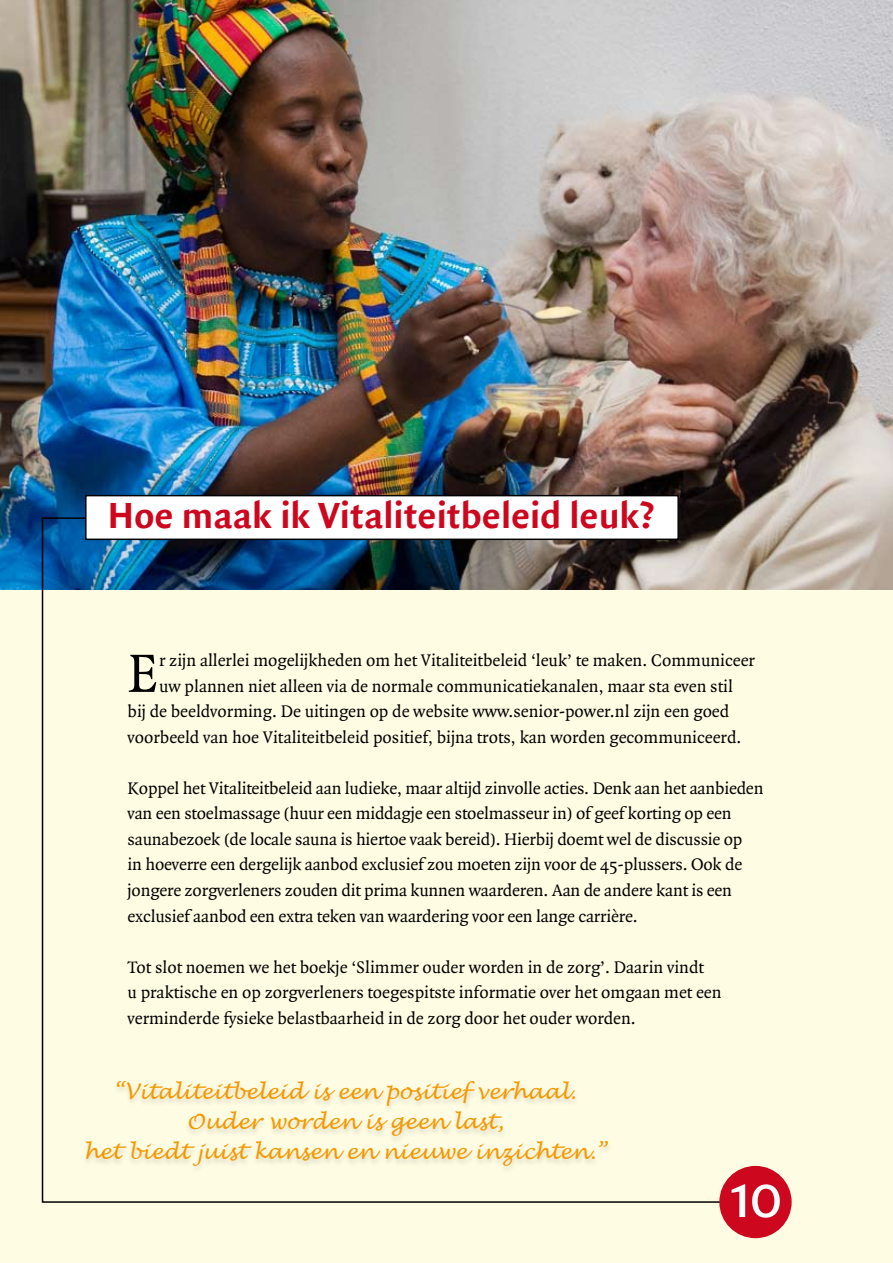
<style>
.page{position:relative;width:893px;height:1263px;background:#fffce4}
.page>*{position:absolute;margin:0;border:0;box-sizing:border-box;transform-origin:0 0}
.t1{font:64.5px "Quadraat Sans Caps";color:#fff}
.t2{font:57.75px "Quadraat";color:#000}
.t3{font:700 39px "Quadraat Sans";color:#cc071e}
.t4{font:italic 21px/30px "Lucida Handwriting";color:#f39900;text-align:center}
.t5{font:18px/25.5px "Quadraat";color:#000}
</style>
<div class="page">
<img style="left:0;top:0;width:893px;height:590px">
<svg style="left:41px;top:517px;width:698px;height:686px"></svg>
<div style="left:86px;top:496px;width:592px;height:43px;background:#fff"></div>
<div style="left:85px;top:495px;width:594px;height:45px;border:2px solid #000"></div>
<div style="left:720px;top:1166px;width:71px;height:71px;background:#cc071e;border-radius:50%"></div>
<div style="left:719px;top:1166px;width:73px;height:72px;border:2px solid #cc071e;border-radius:50%"></div>
<div style="left:81px;top:1080px;width:532px;height:95px;background:#000;opacity:.15"></div>
<h3 class="t3" style="left:108px;top:493px;width:548px">Hoe maak ik Vitaliteitbeleid leuk?</h3>
<h2 class="t2" style="left:128px;top:643px;width:33px">E</h2>
<p class="t5" style="left:159px;top:648px;width:597px">r zijn allerlei mogelijkheden om het Vitaliteitbeleid ‘leuk’ te maken. Communiceer</p>
<p class="t5" style="left:159px;top:674px;width:575px">uw plannen niet alleen via de normale communicatiekanalen, maar sta even stil</p>
<p class="t5" style="left:128px;top:699px;width:603px">bij de beeldvorming. De uitingen op de website www.senior-power.nl zijn een goed</p>
<p class="t5" style="left:128px;top:725px;width:615px">voorbeeld van hoe Vitaliteitbeleid positief, bijna trots, kan worden gecommuniceerd.</p>
<p class="t5" style="left:128px;top:776px;width:637px">Koppel het Vitaliteitbeleid aan ludieke, maar altijd zinvolle acties. Denk aan het aanbieden van een stoelmassage (huur een middagje een stoelmasseur in) of geef korting op een saunabezoek (de locale sauna is hiertoe vaak bereid). Hierbij doemt wel de discussie op<br>in hoeverre een dergelijk aanbod exclusief zou moeten zijn voor de 45-plussers. Ook de jongere zorgverleners zouden dit prima kunnen waarderen. Aan de andere kant is een exclusief aanbod een extra teken van waardering voor een lange carrière.</p>
<p class="t5" style="left:128px;top:954px;width:596px">Tot slot noemen we het boekje ‘Slimmer ouder worden in de zorg’. Daarin vindt<br>u praktische en op zorgverleners toegespitste informatie over het omgaan met een verminderde fysieke belastbaarheid in de zorg door het ouder worden.</p>
<p class="t4" style="left:84px;top:1077px;width:524px">“Vitaliteitbeleid is een positief verhaal.<br>Ouder worden is geen last,<br>het biedt juist kansen en nieuwe inzichten.”</p>
<h1 class="t1" style="left:725px;top:1159px;width:59px">10</h1>
</div>
